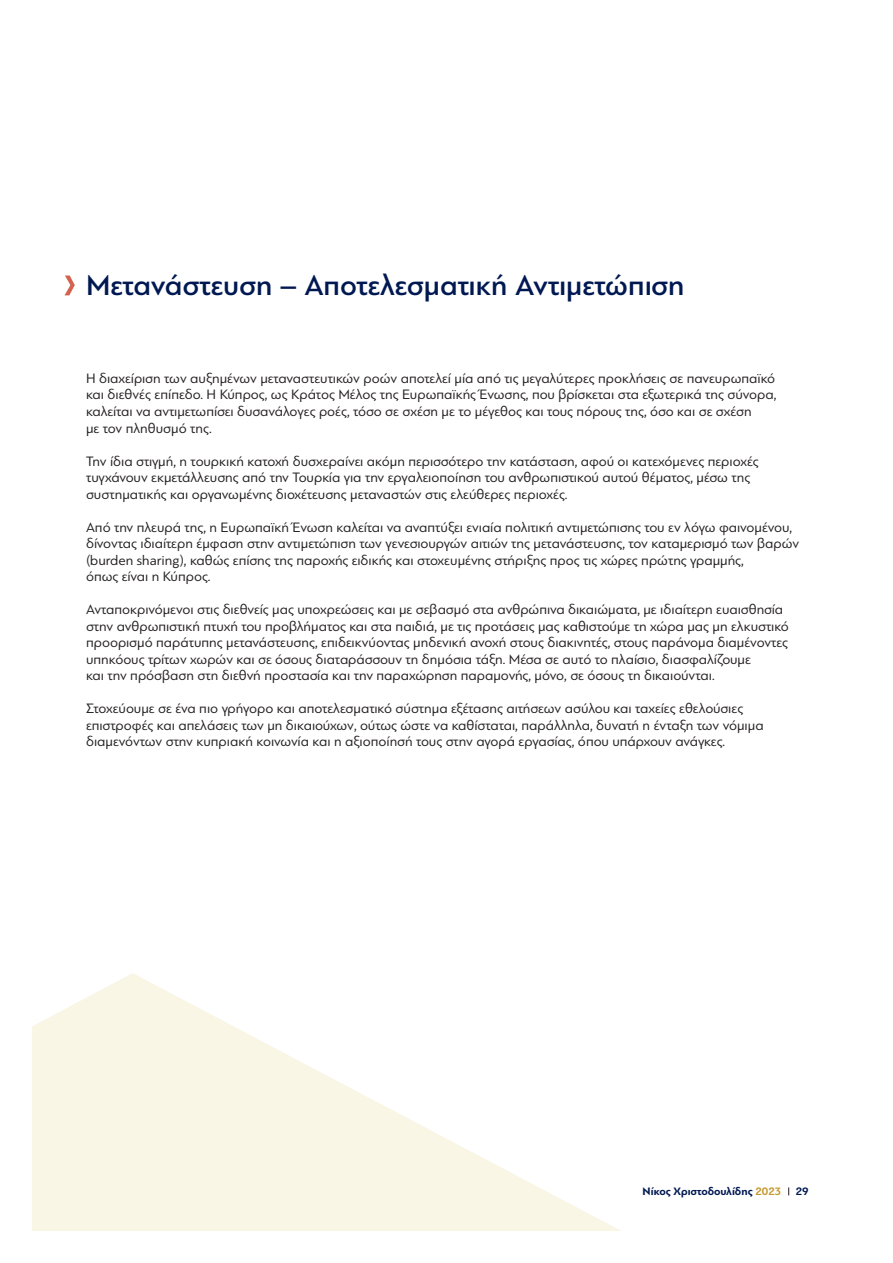
<style>
.page{position:relative;width:893px;height:1263px;background:#fff}
.page>*{position:absolute;margin:0;border:0;box-sizing:border-box;transform-origin:0 0}
.t1{font:500 30px "PF Bague Sans Pro";color:#001852}
.t2{font:14.25px/16.5px "PF Bague Sans Pro";color:#231f20}
.t3{font:700 11.25px "PF Bague Sans Pro";color:#001852}
.s1{color:#c5982e}
</style>
<div class="page">
<svg style="left:32px;top:973px;width:589px;height:258px;fill:#f9f6e5"></svg>
<svg style="left:64px;top:275px;width:11px;height:20px"></svg>
<h1 class="t1" style="left:86px;top:268px;width:600px">Μετανάστευση – Αποτελεσµατική Αντιµετώπιση</h1>
<p class="t2" style="left:86px;top:370px;width:692px">Η διαχείριση των αυξηµένων µεταναστευτικών ροών αποτελεί µία από τις µεγαλύτερες προκλήσεις σε πανευρωπαϊκό και διεθνές επίπεδο. Η Κύπρος, ως Κράτος Μέλος της Ευρωπαϊκής Ένωσης, που βρίσκεται στα εξωτερικά της σύνορα, καλείται να αντιµετωπίσει δυσανάλογες ροές, τόσο σε σχέση µε το µέγεθος και τους πόρους της, όσο και σε σχέση<br>µε τον πληθυσµό της.</p>
<p class="t2" style="left:86px;top:453px;width:674px">Την ίδια στιγµή, η τουρκική κατοχή δυσχεραίνει ακόµη περισσότερο την κατάσταση, αφού οι κατεχόµενες περιοχές τυγχάνουν εκµετάλλευσης από την Τουρκία για την εργαλειοποίηση του ανθρωπιστικού αυτού θέµατος, µέσω της συστηµατικής και οργανωµένης διοχέτευσης µεταναστών στις ελεύθερες περιοχές.</p>
<p class="t2" style="left:86px;top:519px;width:715px">Από την πλευρά της, η Ευρωπαϊκή Ένωση καλείται να αναπτύξει ενιαία πολιτική αντιµετώπισης του εν λόγω φαινοµένου, δίνοντας ιδιαίτερη έµφαση στην αντιµετώπιση των γενεσιουργών αιτιών της µετανάστευσης, τον καταµερισµό των βαρών (burden sharing), καθώς επίσης της παροχής ειδικής και στοχευµένης στήριξης προς τις χώρες πρώτης γραµµής,<br>όπως είναι η Κύπρος.</p>
<p class="t2" style="left:86px;top:601px;width:704px">Ανταποκρινόµενοι στις διεθνείς µας υποχρεώσεις και µε σεβασµό στα ανθρώπινα δικαιώµατα, µε ιδιαίτερη ευαισθησία στην ανθρωπιστική πτυχή του προβλήµατος και στα παιδιά, µε τις προτάσεις µας καθιστούµε τη χώρα µας µη ελκυστικό προορισµό παράτυπης µετανάστευσης, επιδεικνύοντας µηδενική ανοχή στους διακινητές, στους παράνοµα διαµένοντες υπηκόους τρίτων χωρών και σε όσους διαταράσσουν τη δηµόσια τάξη. Μέσα σε αυτό το πλαίσιο, διασφαλίζουµε<br>και την πρόσβαση στη διεθνή προστασία και την παραχώρηση παραµονής, µόνο, σε όσους τη δικαιούνται.</p>
<p class="t2" style="left:86px;top:700px;width:679px">Στοχεύουµε σε ένα πιο γρήγορο και αποτελεσµατικό σύστηµα εξέτασης αιτήσεων ασύλου και ταχείες εθελούσιες επιστροφές και απελάσεις των µη δικαιούχων, ούτως ώστε να καθίσταται, παράλληλα, δυνατή η ένταξη των νόµιµα διαµενόντων στην κυπριακή κοινωνία και η αξιοποίησή τους στην αγορά εργασίας, όπου υπάρχουν ανάγκες.</p>
<p class="t3" style="left:643px;top:1185px;width:140px">Νίκος Χριστοδουλίδης <span class="s1">2023</span></p>
<p class="t3" style="left:796px;top:1185px;width:14px">29</p>
</div>
